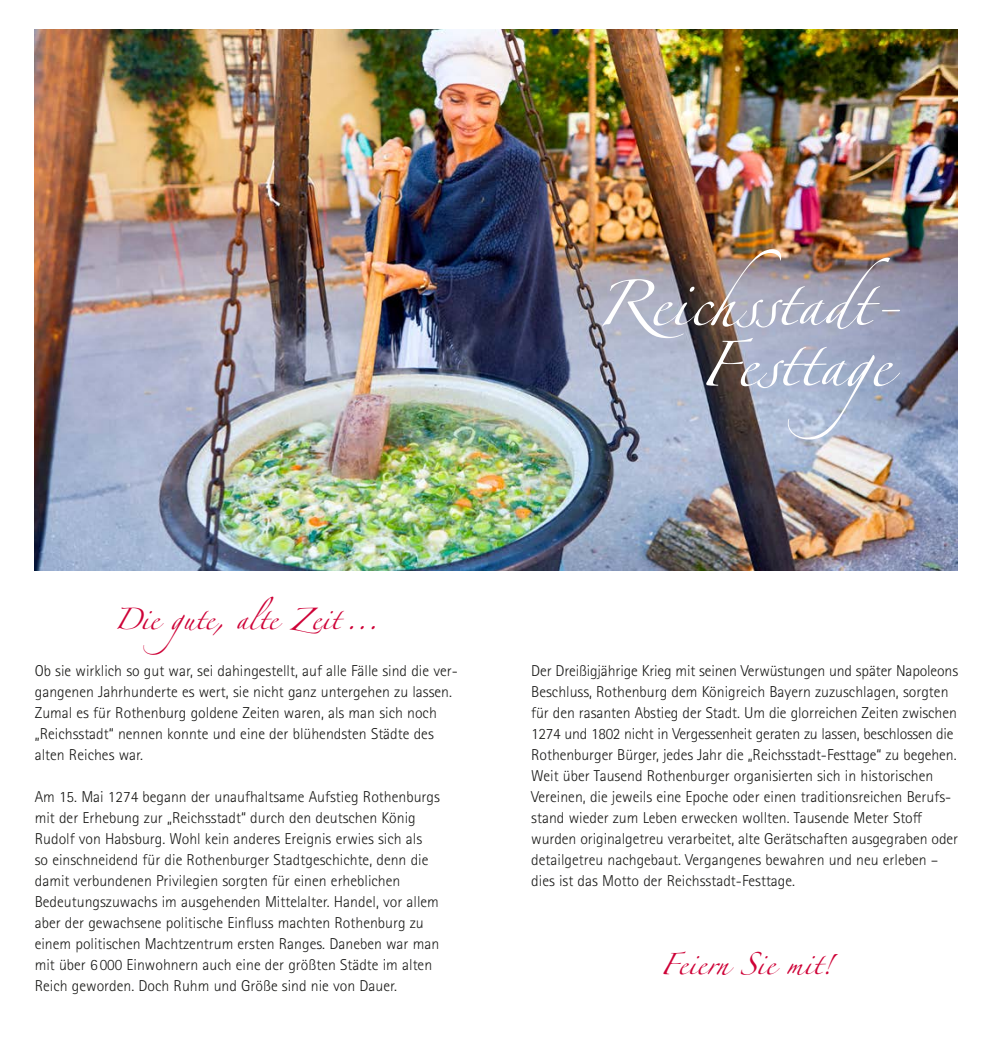
<style>
.page{position:relative;width:993px;height:1042px;background:#fff}
.page>*{position:absolute;margin:0;border:0;box-sizing:border-box;transform-origin:0 0}
.t1{font:103.08px "Linotype Zapfino One";color:#fff}
.t2{font:49px "Linotype Zapfino One";color:#ce0237}
.t3{font:300 15.75px/21px "Rotis Sans Serif Pro";color:#1a1a18}
</style>
<div class="page">
<img style="left:35px;top:30px;width:921px;height:541px">
<h2 class="t2" style="left:114px;top:584px;width:266px">Die gute, alte Zeit ...</h2>
<p class="t3" style="left:35px;top:660px;width:424px">Ob sie wirklich so gut war, sei dahingestellt, auf alle Fälle sind die ver&shy;gangenen Jahrhunderte es wert, sie nicht ganz untergehen zu lassen.<br>Zumal es für Rothenburg goldene Zeiten waren, als man sich noch „Reichsstadt“ nennen konnte und eine der blühendsten Städte des alten Reiches war.</p>
<p class="t3" style="left:35px;top:786px;width:406px">Am 15. Mai 1274 begann der unaufhaltsame Aufstieg Rothenburgs mit der Erhebung zur „Reichsstadt“ durch den deutschen König Rudolf von Habsburg. Wohl kein anderes Ereignis erwies sich als<br>so einschneidend für die Rothenburger Stadtgeschichte, denn die damit verbundenen Privilegien sorgten für einen erheblichen Bedeutungszuwachs im ausgehenden Mittelalter. Handel, vor allem aber der gewachsene politische Einfluss machten Rothenburg zu einem politischen Machtzentrum ersten Ranges. Daneben war man mit über 6 000 Einwohnern auch eine der größten Städte im alten Reich geworden. Doch Ruhm und Größe sind nie von Dauer.</p>
<h1 class="t1" style="left:595px;top:229px;width:306px">Reichsstadt-</h1>
<h1 class="t1" style="left:699px;top:289px;width:232px">Festtage</h1>
<p class="t3" style="left:531px;top:660px;width:428px">Der Dreißigjährige Krieg mit seinen Verwüstungen und später Napoleons Beschluss, Rothenburg dem Königreich Bayern zuzuschlagen, sorgten für den rasanten Abstieg der Stadt. Um die glorreichen Zeiten zwischen 1274 und 1802 nicht in Vergessenheit geraten zu lassen, beschlossen die Rothenburger Bürger, jedes Jahr die „Reichsstadt-Festtage“ zu begehen.<br>Weit über Tausend Rothenburger organisierten sich in historischen Vereinen, die jeweils eine Epoche oder einen traditionsreichen Berufs&shy;stand wieder zum Leben erwecken wollten. Tausende Meter Stoff wurden originalgetreu verarbeitet, alte Gerätschaften ausgegraben oder detailgetreu nachgebaut. Vergangenes bewahren und neu erleben – dies ist das Motto der Reichsstadt-Festtage.</p>
<h2 class="t2" style="left:660px;top:928px;width:174px">Feiern Sie mit!</h2>
</div>
